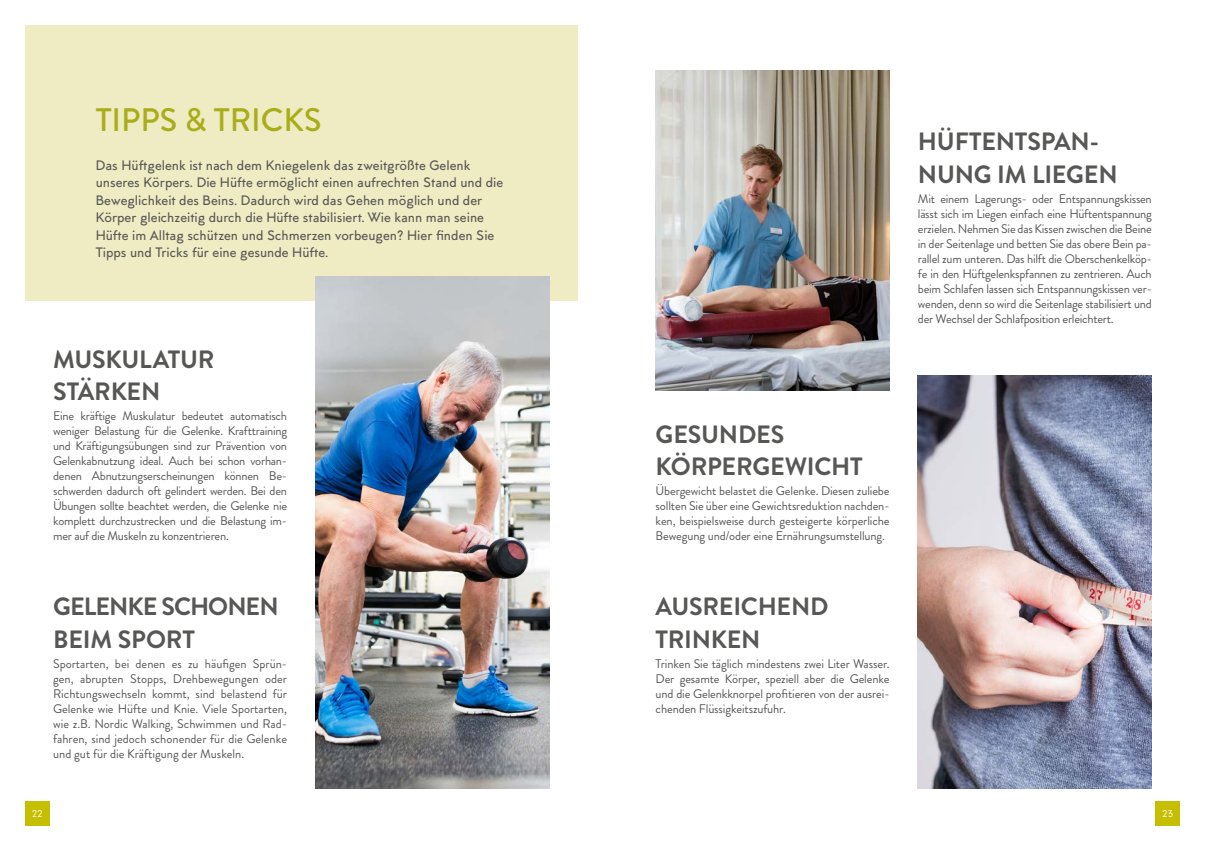
<style>
.page{position:relative;width:1205px;height:851px;background:#fff}
.page>*{position:absolute;margin:0;border:0;box-sizing:border-box;transform-origin:0 0}
.t1{font:500 32.5px "Brandon Grotesque";color:#a9ad19}
.t2{font:700 25px/32.5px "Brandon Grotesque";letter-spacing:-.01em;color:#575756}
.t3{font:700 25px/32.5px "Brandon Grotesque";letter-spacing:-.035em;color:#575756}
.t4{font:500 13.75px/17.5px "MTT Milano";color:#575756}
.t5{font:12.5px/15px "Brandon Grotesque";letter-spacing:-.01em;color:#575756;text-align:justify}
.t6{font:10px "MTT Milano";color:#fff}
</style>
<div class="page">
<div style="left:1155px;top:800px;width:25px;height:25px;background:#c5be01"></div>
<div style="left:25px;top:800px;width:25px;height:25px;background:#c5be01"></div>
<div style="left:25px;top:25px;width:553px;height:275px;background:#efebc3"></div>
<img style="left:315px;top:277px;width:234px;height:511px">
<img style="left:918px;top:375px;width:234px;height:413px">
<img style="left:656px;top:71px;width:233px;height:319px">
<h1 class="t1" style="left:96px;top:97px;width:228px">TIPPS &amp; TRICKS</h1>
<p class="t4" style="left:96px;top:157px;width:409px">Das Hüftgelenk ist nach dem Kniegelenk das zweitgrößte Gelenk unseres Körpers. Die Hüfte ermöglicht einen aufrechten Stand und die Beweglichkeit des Beins. Dadurch wird das Gehen möglich und der Körper gleichzeitig durch die Hüfte stabilisiert. Wie kann man seine Hüfte im Alltag schützen und Schmerzen vorbeugen? Hier finden Sie Tipps und Tricks für eine gesunde Hüfte.</p>
<h2 class="t2" style="left:53px;top:343px;width:163px">MUSKULATUR<br>STÄRKEN</h2>
<p class="t5" style="left:53px;top:408px;width:235px">Eine kräftige Muskulatur bedeutet automatisch weniger Belastung für die Gelenke. Krafttraining und Kräftigungsübungen sind zur Prävention von Gelenkabnutzung ideal. Auch bei schon vorhan&shy;denen Abnutzungserscheinungen können Be&shy;schwerden dadurch oft gelindert werden. Bei den Übungen sollte beachtet werden, die Gelenke nie komplett durchzustrecken und die Belastung im&shy;mer auf die Muskeln zu konzentrieren.</p>
<h2 class="t3" style="left:53px;top:591px;width:227px">GELENKE SCHONEN<br>BEIM SPORT</h2>
<p class="t5" style="left:53px;top:656px;width:235px">Sportarten, bei denen es zu häufigen Sprün&shy;gen, abrupten Stopps, Drehbewegungen oder Richtungswechseln kommt, sind belastend für Gelenke wie Hüfte und Knie. Viele Sportarten, wie z.B. Nordic Walking, Schwimmen und Rad&shy;fahren, sind jedoch schonender für die Gelenke und gut für die Kräftigung der Muskeln.</p>
<h2 class="t2" style="left:918px;top:126px;width:201px">HÜFTENTSPAN-<br>NUNG IM LIEGEN</h2>
<p class="t5" style="left:918px;top:191px;width:235px">Mit einem Lagerungs- oder Entspannungskissen lässt sich im Liegen einfach eine Hüftentspannung erzielen. Nehmen Sie das Kissen zwischen die Beine in der Seitenlage und betten Sie das obere Bein pa&shy;rallel zum unteren. Das hilft die Oberschenkelköp&shy;fe in den Hüftgelenkspfannen zu zentrieren. Auch beim Schlafen lassen sich Entspannungskissen ver&shy;wenden, denn so wird die Seitenlage stabilisiert und der Wechsel der Schlafposition erleichtert.</p>
<h2 class="t2" style="left:656px;top:418px;width:208px">GESUNDES<br>KÖRPERGEWICHT</h2>
<p class="t5" style="left:656px;top:483px;width:235px">Übergewicht belastet die Gelenke. Diesen zuliebe sollten Sie über eine Gewichtsreduktion nachden&shy;ken, beispielsweise durch gesteigerte körperliche Bewegung und/oder eine Ernährungsumstellung.</p>
<h2 class="t2" style="left:656px;top:591px;width:174px">AUSREICHEND<br>TRINKEN</h2>
<p class="t5" style="left:656px;top:656px;width:235px">Trinken Sie täglich mindestens zwei Liter Wasser.<br>Der gesamte Körper, speziell aber die Gelenke und die Gelenkknorpel profitieren von der ausrei&shy;chenden Flüssigkeitszufuhr.</p>
<p class="t6" style="left:32px;top:807px;width:13px">22</p>
<p class="t6" style="left:1162px;top:807px;width:13px">23</p>
</div>
